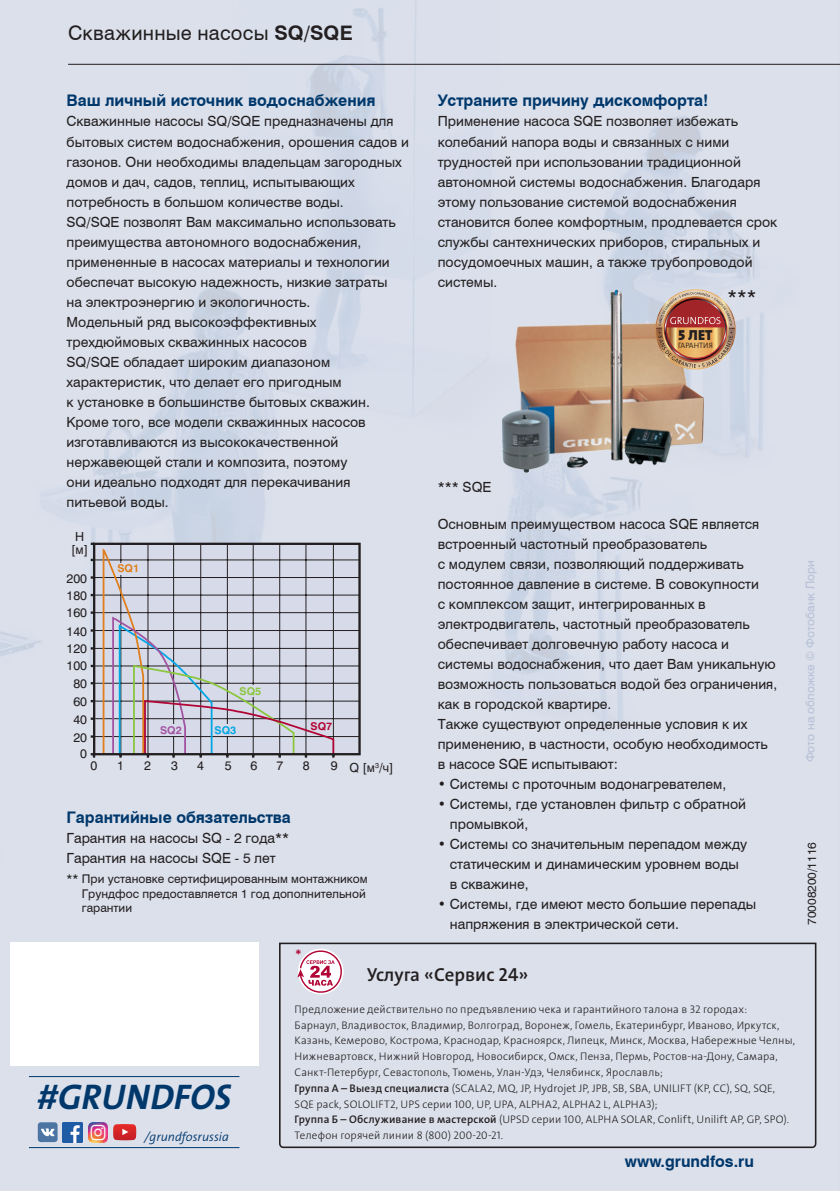
<style>
.page{position:relative;width:840px;height:1191px;background:#fff}
.page>*{position:absolute;margin:0;border:0;box-sizing:border-box;transform-origin:0 0}
.t1{font:35.8px "Grundfos The Sans V2 OT 7 B Italic";color:#00386c}
.t2{font:20px "Swiss 721 BT";letter-spacing:.015em;color:#231f20}
.t3{font:19.2px "Swiss 721 BT";color:#231f20}
.t4{font:19px "Grundfos The Sans V2 OT 6 SB";color:#231f20}
.t5{font:700 16px "Swiss 721 BT";color:#00386c}
.t6{font:15.8px "Grundfos The Sans V2 OT 6 SB";color:#b10535}
.t7{font:14.6px "Grundfos The Sans V2 OT 9 BL";color:#231f20}
.t8{font:14px/20px "Swiss 721 BT";color:#231f20}
.t9{font:12.6px/12.6px "Swiss 721 BT";color:#231f20;text-align:center}
.t10{font:12.6px "Grundfos The Sans V2 OT 4 SL Italic";color:#00386c}
.t11{font:12px/14.4px "Swiss 721 BT";color:#231f20}
.t12{font:12px "Swiss 721 BT";color:#b7c0d6}
.t13{font:11px/15.8px "Grundfos The Sans V2 OT 3 L";letter-spacing:.015em;color:#231f20}
.t14{font:700 10.8px "Swiss 721 BT";color:#df7e1a}
.t15{font:700 10.8px "Swiss 721 BT";color:#a153a1}
.t16{font:700 10.8px "Swiss 721 BT";color:#00a6e4}
.t17{font:700 10.8px "Swiss 721 BT";color:#b10535}
.t18{font:700 10.8px "Swiss 721 BT";color:#8bc63e}
.t19{font:7.8px "Grundfos The Sans V2 OT 4 SL";color:#231f20}
.s1{font-weight:700}
.s2{font-family:"Grundfos The Sans V2 OT 6 SB"}
</style>
<div class="page">
<img style="left:0;top:0;width:836px;height:1191px">
<svg style="left:88px;top:541px;width:273px;height:219px;background:#bebec9"></svg>
<img style="left:498px;top:285px;width:208px;height:190px">
<hr style="left:68px;top:64px;width:771px;height:1px;background:#231f20">
<div style="left:10px;top:942px;width:248px;height:123px;background:#fff"></div>
<div style="left:816px;top:58px;width:23px;height:860px;background:#dbe0eb"></div>
<div style="left:278px;top:941px;width:538px;height:207px;background:#dbe0eb"></div>
<svg style="left:297px;top:949px;width:46px;height:45px"></svg>
<hr style="left:29px;top:1147px;width:210px;height:1px;background:#00386c">
<hr style="left:29px;top:1076px;width:210px;height:1px;background:#00386c">
<div style="left:38px;top:1122px;width:20px;height:20px;background:#4c75a4;border-radius:3px"></div>
<svg style="left:41px;top:1128px;width:14px;height:8px"></svg>
<img style="left:63px;top:1122px;width:20px;height:20px">
<img style="left:88px;top:1122px;width:20px;height:20px">
<svg style="left:113px;top:1124px;width:23px;height:16px"></svg>
<img style="left:653px;top:289px;width:82px;height:80px">
<h2 class="t2" style="left:68px;top:19px;width:286px">Скважинные насосы <span class="s1">SQ/SQE</span></h2>
<p class="t5" style="left:66px;top:90px;width:310px">Ваш личный источник водоснабжения</p>
<p class="t8" style="left:66px;top:111px;width:343px">Скважинные насосы SQ/SQE предназначены для бытовых систем водоснабжения, орошения садов и газонов. Они необходимы владельцам загородных домов и дач, садов, теплиц, испытывающих потребность в большом количестве воды.<br>SQ/SQE позволят Вам максимально использовать преимущества автономного водоснабжения, примененные в насосах материалы и технологии обеспечат высокую надежность, низкие затраты<br>на электроэнергию и экологичность.<br>Модельный ряд высокоэффективных трехдюймовых cкважинных насосов<br>SQ/SQE обладает широким диапазоном характеристик, что делает его пригодным<br>к установке в большинстве бытовых скважин.<br>Кроме того, все модели скважинных насосов изготавливаются из высококачественной нержавеющей стали и композита, поэтому<br>они идеально подходят для перекачивания питьевой воды.</p>
<p class="t9" style="left:71px;top:530px;width:19px">Н [м]</p>
<p class="t9" style="left:66px;top:571px;width:22px">200</p>
<p class="t9" style="left:66px;top:588px;width:22px">180</p>
<p class="t9" style="left:66px;top:606px;width:22px">160</p>
<p class="t9" style="left:66px;top:624px;width:22px">140</p>
<p class="t9" style="left:66px;top:641px;width:22px">120</p>
<p class="t9" style="left:66px;top:659px;width:22px">100</p>
<p class="t9" style="left:73px;top:676px;width:15px">80</p>
<p class="t9" style="left:73px;top:695px;width:15px">60</p>
<p class="t9" style="left:73px;top:712px;width:15px">40</p>
<p class="t9" style="left:73px;top:730px;width:15px">20</p>
<p class="t9" style="left:80px;top:747px;width:8px">0</p>
<p class="t14" style="left:117px;top:561px;width:23px">SQ1</p>
<p class="t18" style="left:239px;top:684px;width:23px">SQ5</p>
<p class="t15" style="left:160px;top:723px;width:23px">SQ2</p>
<p class="t16" style="left:214px;top:723px;width:23px">SQ3</p>
<p class="t17" style="left:310px;top:718px;width:23px">SQ7</p>
<p class="t9" style="left:90px;top:759px;width:8px">0</p>
<p class="t9" style="left:117px;top:759px;width:8px">1</p>
<p class="t9" style="left:144px;top:759px;width:8px">2</p>
<p class="t9" style="left:171px;top:759px;width:8px">3</p>
<p class="t9" style="left:197px;top:759px;width:8px">4</p>
<p class="t9" style="left:224px;top:759px;width:8px">5</p>
<p class="t9" style="left:250px;top:759px;width:8px">6</p>
<p class="t9" style="left:276px;top:759px;width:8px">7</p>
<p class="t9" style="left:302px;top:759px;width:8px">8</p>
<p class="t9" style="left:330px;top:759px;width:8px">9</p>
<p class="t9" style="left:349px;top:760px;width:46px">Q [м<sup>3</sup>/ч]</p>
<p class="t5" style="left:66px;top:806px;width:226px">Гарантийные обязательства</p>
<p class="t8" style="left:66px;top:827px;width:224px">Гарантия на насосы SQ - 2 года**<br>Гарантия на насосы SQE - 5 лет</p>
<p class="t11" style="left:82px;top:871px;width:287px;text-indent:-15px">** При установке сертифицированным монтажником<br>Грундфос предоставляется 1 год дополнительной гарантии</p>
<p class="t6" style="left:295px;top:945px;width:7px">*</p>
<p class="t5" style="left:437px;top:90px;width:272px">Устраните причину дискомфорта!</p>
<p class="t8" style="left:437px;top:111px;width:341px">Применение насоса SQE позволяет избежать колебаний напора воды и связанных с ними трудностей при использовании традиционной автономной системы водоснабжения. Благодаря этому пользование системой водоснабжения становится более комфортным, продлевается срок службы сантехнических приборов, стиральных и посудомоечных машин, а также трубопроводой системы.</p>
<p class="t8" style="left:437px;top:476px;width:55px">*** SQE</p>
<p class="t7" style="left:678px;top:325px;width:35px">5 ЛЕТ</p>
<p class="t19" style="left:677px;top:340px;width:36px">ГАРАНТИЯ</p>
<h3 class="t3" style="left:727px;top:284px;width:30px">***</h3>
<p class="t8" style="left:437px;top:513px;width:341px">Основным преимуществом насоса SQE является встроенный частотный преобразователь<br>с модулем связи, позволяющий поддерживать постоянное давление в системе. В совокупности<br>с комплексом защит, интегрированных в электродвигатель, частотный преобразователь обеспечивает долговечную работу насоса и системы водоснабжения, что дает Вам уникальную возможность пользоваться водой без ограничения, как в городской квартире.<br>Также существуют определенные условия к их применению, в частности, особую необходимость в насосе SQE испытывают:</p>
<p class="t8" style="left:437px;top:773px;width:290px">• Системы с проточным водонагревателем,</p>
<p class="t8" style="left:449px;top:793px;width:297px;text-indent:-12px">• Системы, где установлен фильтр с обратной промывкой,</p>
<p class="t8" style="left:449px;top:833px;width:299px;text-indent:-12px">• Системы со значительным перепадом между статическим и динамическим уровнем воды в скважине,</p>
<p class="t8" style="left:449px;top:893px;width:308px;text-indent:-12px">• Системы, где имеют место большие перепады напряжения в электрической сети.</p>
<h1 class="t1" style="left:37px;top:1073px;width:196px">#GRUNDFOS</h1>
<p class="t10" style="left:144px;top:1128px;width:86px">/grundfosrussia</p>
<h3 class="t4" style="left:366px;top:962px;width:163px">Услуга «Сервис 24»</h3>
<p class="t13" style="left:294px;top:1001px;width:501px">Предложение действительно по предъявлению чека и гарантийного талона в 32 городах:<br>Барнаул, Владивосток, Владимир, Волгоград, Воронеж, Гомель, Екатеринбург, Иваново, Иркутск, Казань, Кемерово, Кострома, Краснодар, Красноярск, Липецк, Минск, Москва, Набережные Челны, Нижневартовск, Нижний Новгород, Новосибирск, Омск, Пенза, Пермь, Ростов-на-Дону, Самара, Санкт-Петербург, Севастополь, Тюмень, Улан-Удэ, Челябинск, Ярославль;<br><span class="s2">Группа А – Выезд специалиста</span> (SCALA2, MQ, JP, Hydrojet JP, JPB, SB, SBA, UNILIFT (KP, CC), SQ, SQE, SQE pack, SOLOLIFT2, UPS серии 100, UP, UPA, ALPHA2, ALPHA2 L, ALPHA3);<br><span class="s2">Группа Б – Обслуживание в мастерской</span> (UPSD серии 100, ALPHA SOLAR, Conlift, Unilift AP, GP, SPO).<br>Телефон горячей линии 8 (800) 200-20-21.</p>
<p class="t5" style="left:624px;top:1150px;width:130px">www.grundfos.ru</p>
<p class="t12" style="left:801px;top:762px;width:204px;rotate:-90deg">Фото на обложке © Фотобанк Лори</p>
<p class="t11" style="left:803px;top:924px;width:84px;rotate:-90deg">70008200/1116</p>
</div>
